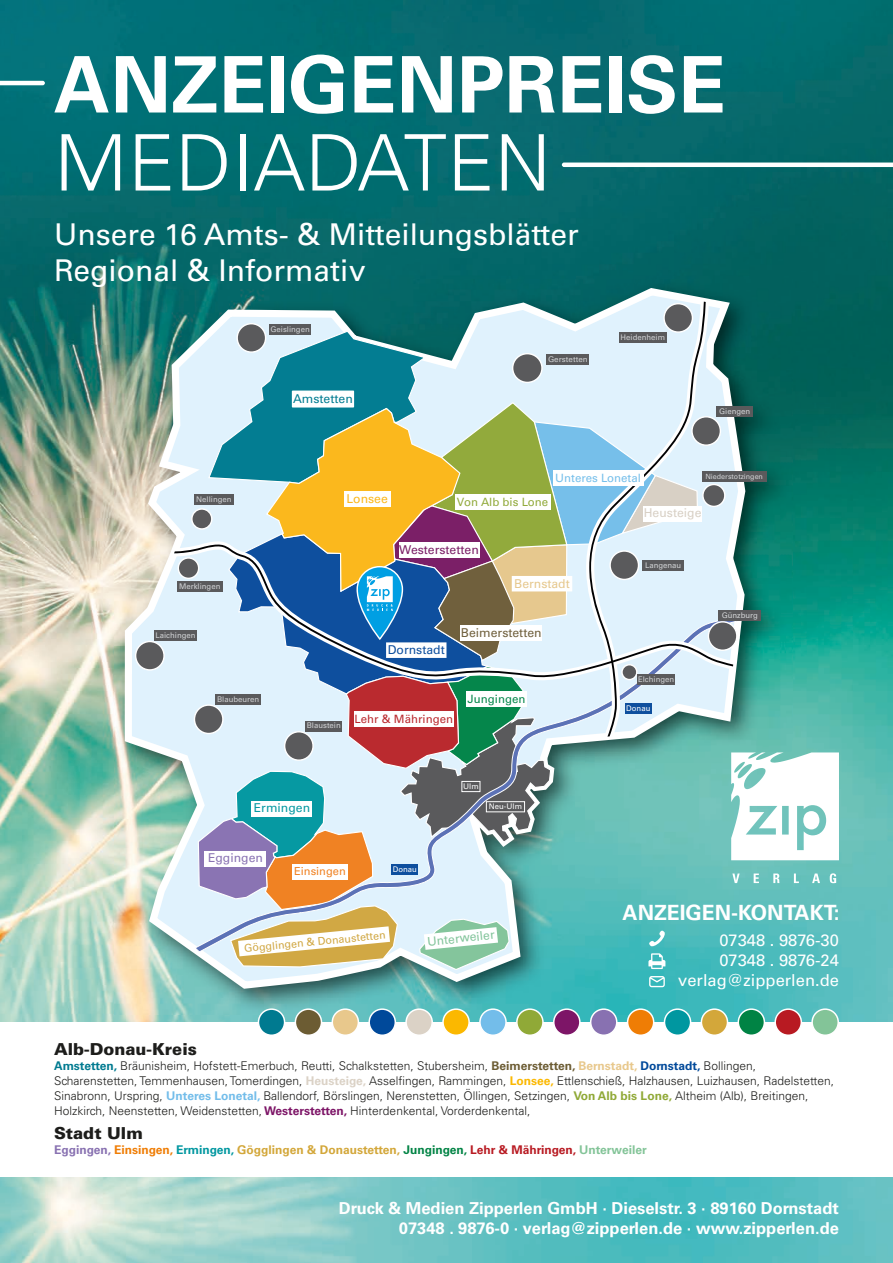
<style>
.page{position:relative;width:893px;height:1263px;background:#fff}
.page>*{position:absolute;margin:0;border:0;box-sizing:border-box;transform-origin:0 0}
.t1{font:700 78px "Univers LT";color:#fff}
.t2{font:300 78px "Univers LT";color:#fff}
.t3{font:30px/36px "Univers LT";color:#fff}
.t4{font:700 21px "Univers LT";color:#fff}
.t5{font:700 16.5px/19.8px "Univers LT";color:#fff;text-align:right}
.t6{font:16.5px/19.8px "Univers LT";color:#fff;text-align:right}
.t7{font:900 16.5px "Univers LT";color:#1d1d1b}
.t8{font:12.15px "Univers LT";color:#7b1f67}
.t9{font:12.15px "Univers LT";color:#70603d}
.t10{font:12.15px "Univers LT";color:#84c59c}
.t11{font:12.15px "Univers LT";color:#037d92}
.t12{font:12.15px "Univers LT";color:#d8d0c5}
.t13{font:12.15px "Univers LT";color:#0e4f9e}
.t14{font:12.15px "Univers LT";color:#e6c88e}
.t15{font:12.15px "Univers LT";color:#0699a2}
.t16{font:12.15px "Univers LT";color:#8a74b3}
.t17{font:12.15px "Univers LT";color:#fbb81d}
.t18{font:300 12px/15px "Univers LT";color:#1d1d1b}
.t19{font:700 12px "Univers LT";color:#d3a73a}
.t20{font:11.4px "Univers LT";color:#76bfea}
.t21{font:11.4px "Univers LT";color:#ba2a2f}
.t22{font:11.4px "Univers LT";color:#92aa3c}
.t23{font:11.4px "Univers LT";color:#05864b}
.t24{font:11.1px "Univers LT";color:#f08223}
.t25{font:10.8px "Univers LT";color:#d1a844}
.t26{font:7.8px "Univers LT";color:#d1d3d5}
.t27{font:7.8px "Univers LT";color:#fff}
.t28{font:7.2px "Univers LT";color:#d1d3d5}
.s1{font-weight:700;color:#007a90}
.s2{font-weight:700;color:#6c5c33}
.s3{font-weight:700;color:#e8c88c}
.s4{font-weight:700;color:#00499a}
.s5{font-weight:700;color:#dbd2c6}
.s6{font-weight:700;color:#fbb800}
.s7{font-weight:700;color:#73bdea}
.s8{font-weight:700;color:#90a937}
.s9{font-weight:700;color:#7d1567}
.s10{color:#8871b1}
.s11{color:#ef7d05}
.s12{color:#0097a0}
.s13{color:#008344}
.s14{color:#b81a22}
.s15{color:#83c498}
</style>
<div class="page">
<img style="left:0;top:0;width:893px;height:1263px">
<img style="left:115px;top:280px;width:677px;height:735px">
<img style="left:121px;top:283px;width:628px;height:709px">
<svg style="left:194px;top:621px;width:546px;height:332px;background:#6ec0ba"></svg>
<svg style="left:174px;top:302px;width:559px;height:435px;fill:#e0f2fd"></svg>
<svg style="left:236px;top:323px;width:30px;height:30px"></svg>
<div style="left:663px;top:303px;width:30px;height:30px;background:#5a5a5c;border:1px solid #fff;border-radius:50%"></div>
<div style="left:691px;top:416px;width:30px;height:30px;background:#5a5a5c;border:1px solid #fff;border-radius:50%"></div>
<div style="left:702px;top:484px;width:23px;height:23px;background:#5a5a5c;border:1px solid #fff;border-radius:50%"></div>
<div style="left:708px;top:621px;width:30px;height:30px;background:#5a5a5c;border:1px solid #fff;border-radius:50%"></div>
<div style="left:269px;top:324px;width:42px;height:10px;background:#5a5a5c"></div>
<div style="left:135px;top:641px;width:30px;height:30px;background:#5a5a5c;border:1px solid #fff;border-radius:50%"></div>
<div style="left:154px;top:631px;width:43px;height:10px;background:#5a5a5c"></div>
<div style="left:178px;top:557px;width:21px;height:22px;background:#5a5a5c;border:1px solid #fff;border-radius:50%"></div>
<div style="left:177px;top:581px;width:45px;height:10px;background:#5a5a5c"></div>
<svg style="left:191px;top:508px;width:22px;height:22px"></svg>
<div style="left:194px;top:495px;width:39px;height:10px;background:#5a5a5c"></div>
<svg style="left:194px;top:704px;width:30px;height:30px"></svg>
<div style="left:643px;top:506px;width:59px;height:15px;background:#fff"></div>
<div style="left:719px;top:610px;width:42px;height:11px;background:#5a5a5c"></div>
<div style="left:717px;top:407px;width:36px;height:10px;background:#5a5a5c"></div>
<div style="left:702px;top:472px;width:64px;height:10px;background:#5a5a5c"></div>
<div style="left:0;top:1022px;width:893px;height:154px;background:#fff"></div>
<svg style="left:731px;top:752px;width:108px;height:131px"></svg>
<svg style="left:258px;top:1008px;width:27px;height:27px"></svg>
<svg style="left:295px;top:1008px;width:27px;height:27px"></svg>
<svg style="left:332px;top:1008px;width:27px;height:27px"></svg>
<svg style="left:368px;top:1008px;width:28px;height:27px"></svg>
<svg style="left:405px;top:1008px;width:28px;height:27px"></svg>
<svg style="left:442px;top:1008px;width:28px;height:27px"></svg>
<svg style="left:479px;top:1008px;width:28px;height:27px"></svg>
<svg style="left:516px;top:1008px;width:28px;height:27px"></svg>
<svg style="left:553px;top:1008px;width:28px;height:27px"></svg>
<svg style="left:590px;top:1008px;width:27px;height:27px"></svg>
<svg style="left:627px;top:1008px;width:27px;height:27px"></svg>
<svg style="left:701px;top:1008px;width:27px;height:27px"></svg>
<svg style="left:664px;top:1008px;width:27px;height:27px"></svg>
<svg style="left:738px;top:1008px;width:27px;height:27px"></svg>
<svg style="left:774px;top:1008px;width:28px;height:27px"></svg>
<svg style="left:811px;top:1008px;width:28px;height:27px"></svg>
<svg style="left:562px;top:163px;width:331px;height:4px"></svg>
<svg style="left:0;top:81px;width:45px;height:4px"></svg>
<svg style="left:197px;top:330px;width:502px;height:657px;background:#a1bcb8"></svg>
<h1 class="t1" style="left:54px;top:39px;width:673px">ANZEIGENPREISE</h1>
<h1 class="t2" style="left:54px;top:116px;width:498px">MEDIADATEN</h1>
<h2 class="t3" style="left:54px;top:216px;width:526px">Unsere 16 Amts- &amp; Mitteilungsblätter<br>Regional &amp; Informativ</h2>
<p class="t26" style="left:270px;top:324px;width:41px">Geislingen</p>
<p class="t11" style="left:293px;top:391px;width:61px">Amstetten</p>
<p class="t26" style="left:548px;top:354px;width:41px">Gerstetten</p>
<p class="t26" style="left:621px;top:333px;width:46px">Heidenheim</p>
<p class="t26" style="left:719px;top:407px;width:33px">Giengen</p>
<p class="t20" style="left:555px;top:471px;width:87px">Unteres Lonetal</p>
<p class="t28" style="left:705px;top:472px;width:59px">Niederstotzingen</p>
<p class="t26" style="left:196px;top:495px;width:37px">Nellingen</p>
<p class="t17" style="left:347px;top:491px;width:43px">Lonsee</p>
<p class="t22" style="left:457px;top:495px;width:93px">Von Alb bis Lone</p>
<p class="t12" style="left:644px;top:506px;width:59px">Heusteige</p>
<p class="t8" style="left:399px;top:542px;width:81px">Westerstetten</p>
<p class="t26" style="left:645px;top:561px;width:38px">Langenau</p>
<p class="t26" style="left:179px;top:581px;width:43px">Merklingen</p>
<p class="t14" style="left:514px;top:576px;width:57px">Bernstadt</p>
<p class="t26" style="left:722px;top:611px;width:38px">Günzburg</p>
<p class="t26" style="left:155px;top:631px;width:42px">Laichingen</p>
<p class="t9" style="left:461px;top:626px;width:82px">Beimerstetten</p>
<p class="t13" style="left:388px;top:642px;width:58px">Dornstadt</p>
<p class="t26" style="left:638px;top:674px;width:38px">Elchingen</p>
<p class="t26" style="left:217px;top:694px;width:44px">Blaubeuren</p>
<p class="t23" style="left:468px;top:692px;width:59px">Jungingen</p>
<p class="t27" style="left:626px;top:703px;width:26px">Donau</p>
<p class="t26" style="left:307px;top:721px;width:36px">Blaustein</p>
<p class="t21" style="left:355px;top:712px;width:100px">Lehr &amp; Mähringen</p>
<p class="t27" style="left:463px;top:781px;width:17px">Ulm</p>
<p class="t15" style="left:254px;top:801px;width:58px">Ermingen</p>
<p class="t16" style="left:208px;top:851px;width:56px">Eggingen</p>
<p class="t24" style="left:294px;top:865px;width:53px">Einsingen</p>
<p class="t27" style="left:393px;top:865px;width:26px">Donau</p>
<p class="t27" style="left:489px;top:802px;width:35px">Neu-Ulm</p>
<p class="t25" style="left:244px;top:943px;width:144px;rotate:-6deg">Gögglingen &amp; Donaustetten</p>
<p class="t10" style="left:426px;top:934px;width:69px;rotate:-6deg">Unterweiler</p>
<h3 class="t4" style="left:622px;top:901px;width:218px">ANZEIGEN-KONTAKT:</h3>
<h3 class="t6" style="left:678px;top:930px;width:162px">07348 . 9876-30<br>07348 . 9876-24 verlag@zipperlen.de</h3>
<h3 class="t7" style="left:54px;top:1038px;width:144px">Alb-Donau-Kreis</h3>
<p class="t18" style="left:54px;top:1058px;width:782px"><span class="s1">Amstetten,</span> Bräunisheim, Hofstett-Emerbuch, Reutti, Schalkstetten, Stubersheim, <span class="s2">Beimerstetten,</span> <span class="s3">Bernstadt,</span> <span class="s4">Dornstadt,</span> Bollingen, Scharenstetten, Temmenhausen, Tomerdingen, <span class="s5">Heusteige,</span> Asselfingen, Rammingen, <span class="s6">Lonsee,</span> Ettlenschieß, Halzhausen, Luizhausen, Radelstetten, Sinabronn, Urspring, <span class="s7">Unteres Lonetal,</span> Ballendorf, Börslingen, Nerenstetten, Öllingen, Setzingen, <span class="s8">Von Alb bis Lone,</span> Altheim (Alb), Breitingen, Holzkirch, Neenstetten, Weidenstetten,<span class="s9">Westerstetten,</span> Hinterdenkental, Vorderdenkental,</p>
<h3 class="t7" style="left:54px;top:1122px;width:90px">Stadt Ulm</h3>
<p class="t19" style="left:54px;top:1142px;width:594px"><span class="s10">Eggingen,</span> <span class="s11">Einsingen,</span> <span class="s12">Ermingen,</span> Gögglingen &amp; Donaustetten, <span class="s13">Jungingen,</span> <span class="s14">Lehr &amp; Mähringen,</span> <span class="s15">Unterweiler</span></p>
<h3 class="t5" style="left:339px;top:1198px;width:501px">Druck &amp; Medien Zipperlen GmbH · Dieselstr. 3 · 89160 Dornstadt<br>07348 . 9876-0 · verlag@zipperlen.de · www.zipperlen.de</h3>
</div>
